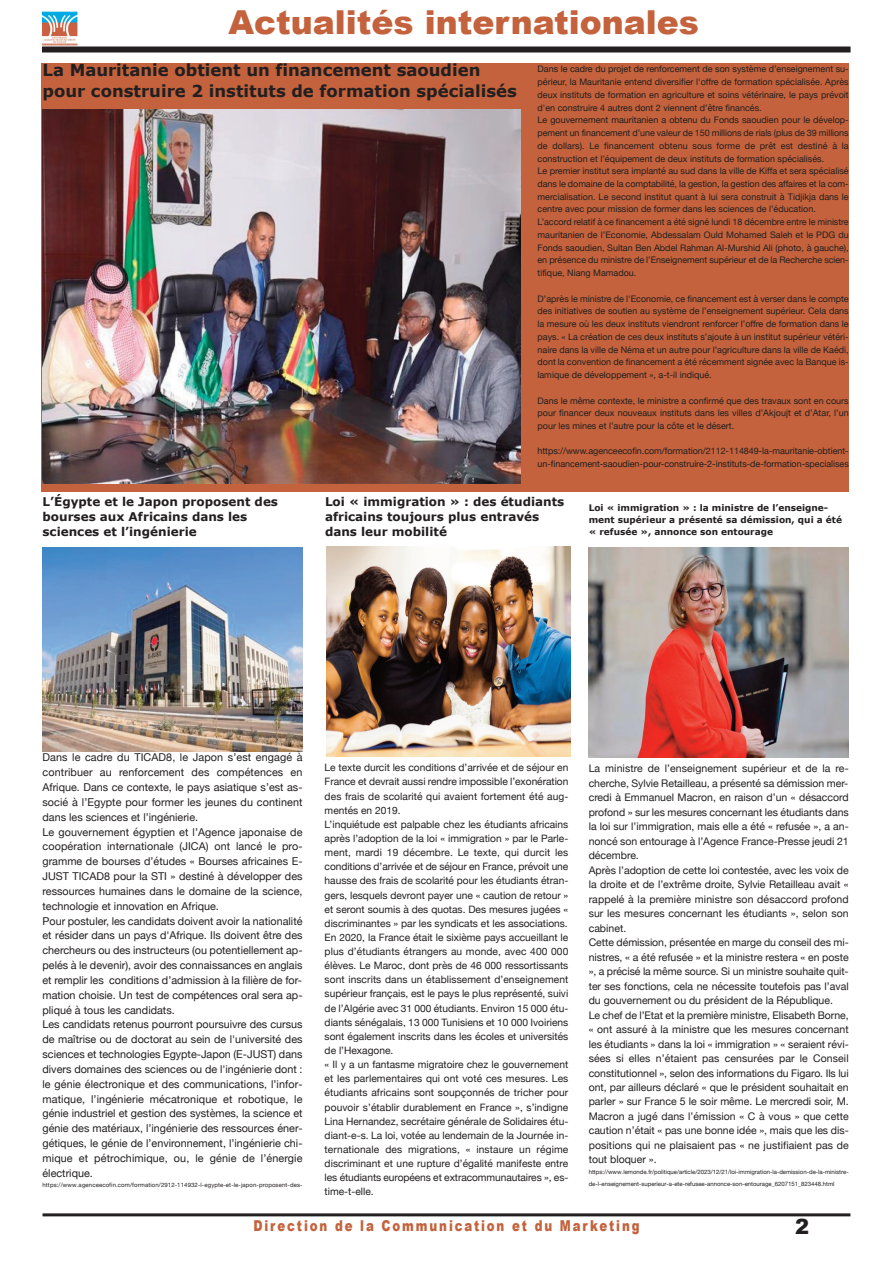
<style>
.page{position:relative;width:893px;height:1263px;background:#fff}
.page>*{position:absolute;margin:0;border:0;box-sizing:border-box;transform-origin:0 0}
.t1{font:900 33px "Arial";color:#c3623c}
.t2{font:900 21px "Arial";color:#231f20}
.t3{font:700 16.5px/21px "Verdana";color:#231f20}
.t4{font:900 15px "Arial";letter-spacing:.16em;color:#c3623c;scale:.78 1}
.t5{font:700 12px/15px "Verdana";color:#231f20}
.t6{font:10.8px/14.9px "Helvetica Neue";color:#231f20}
.t7{font:10.5px/14.5px "Helvetica Neue";color:#231f20}
.t8{font:10.2px/14.1px "Helvetica Neue";color:#231f20}
.t9{font:9px/12.8px "Helvetica Neue";color:#231f20}
.t10{font:700 9px/12px "Verdana";color:#231f20}
.t11{font:6px/12.1px "Helvetica Neue";color:#231f20}
.t12{font:6px "Helvetica Neue";letter-spacing:.02em;color:#231f20}
</style>
<div class="page">
<hr style="left:43px;top:1213px;width:807px;height:3px;background:#231f20">
<div style="left:42px;top:46px;width:808px;height:6px;background:#231f20"></div>
<img style="left:42px;top:11px;width:35px;height:34px">
<div style="left:41px;top:64px;width:808px;height:428px;background:#c3623c"></div>
<img style="left:43px;top:110px;width:477px;height:374px">
<img style="left:326px;top:546px;width:244px;height:210px">
<img style="left:589px;top:548px;width:260px;height:210px">
<img style="left:43px;top:548px;width:260px;height:203px">
<h1 class="t1" style="left:229px;top:-2px;width:472px">Actualités internationales</h1>
<h3 class="t3" style="left:43px;top:59px;width:476px">La Mauritanie obtient un financement saoudien pour construire 2 instituts de formation spécialisés</h3>
<p class="t9" style="left:537px;top:63px;width:313px">Dans le cadre du projet de renforcement de son système d’enseignement su&shy;périeur, la Mauritanie entend diversifier l'offre de formation spécialisée. Après deux instituts de formation en agriculture et soins vétérinaire, le pays prévoit d'en construire 4 autres dont 2 viennent d’être financés.<br>Le gouvernement mauritanien a obtenu du Fonds saoudien pour le dévelop&shy;pement un financement d’une valeur de 150 millions de rials (plus de 39 millions de dollars). Le financement obtenu sous forme de prêt est destiné à la construction et l’équipement de deux instituts de formation spécialisés.<br>Le premier institut sera implanté au sud dans la ville de Kiffa et sera spécialisé dans le domaine de la comptabilité, la gestion, la gestion des affaires et la com&shy;mercialisation. Le second institut quant à lui sera construit à Tidjikja dans le centre avec pour mission de former dans les sciences de l’éducation.<br>L’accord relatif à ce financement a été signé lundi 18 décembre entre le ministre mauritanien de l’Economie, Abdessalam Ould Mohamed Saleh et le PDG du Fonds saoudien, Sultan Ben Abdel Rahman Al-Murshid Ali (photo, à gauche), en présence du ministre de l’Enseignement supérieur et de la Recherche scien&shy;tifique, Niang Mamadou.</p>
<p class="t9" style="left:537px;top:292px;width:313px;text-align:justify">D’après le ministre de l'Economie, ce financement est à verser dans le compte des initiatives de soutien au système de l’enseignement supérieur. Cela dans la mesure où les deux instituts viendront renforcer l’offre de formation dans le pays. « La création de ces deux instituts s’ajoute à un institut supérieur vétéri&shy;naire dans la ville de Néma et un autre pour l’agriculture dans la ville de Kaédi, dont la convention de financement a été récemment signée avec la Banque is&shy;lamique de développement », a-t-il indiqué.</p>
<p class="t9" style="left:537px;top:394px;width:313px;text-align:justify">Dans le même contexte, le ministre a confirmé que des travaux sont en cours pour financer deux nouveaux instituts dans les villes d’Akjoujt et d’Atar, l’un pour les mines et l’autre pour la côte et le désert.</p>
<p class="t9" style="left:537px;top:445px;width:313px">https://www.agenceecofin.com/formation/2112-114849-la-mauritanie-obtient&shy;un-financement-saoudien-pour-construire-2-instituts-de-formation-specialises</p>
<h3 class="t5" style="left:43px;top:493px;width:237px">L’Égypte et le Japon proposent des bourses aux Africains dans les sciences et l’ingénierie</h3>
<h3 class="t5" style="left:325px;top:493px;width:241px">Loi « immigration » : des étudiants africains toujours plus entravés dans leur mobilité</h3>
<p class="t10" style="left:589px;top:501px;width:255px">Loi « immigration » : la ministre de l’enseigne&shy;ment supérieur a présenté sa démission, qui a été « refusée », annonce son entourage</p>
<p class="t6" style="left:43px;top:750px;width:262px">Dans le cadre du TICAD8, le Japon s’est engagé à contribuer au renforcement des compétences en Afrique. Dans ce contexte, le pays asiatique s’est as&shy;socié à l’Egypte pour former les jeunes du continent dans les sciences et l’ingénierie.<br>Le gouvernement égyptien et l’Agence japonaise de coopération internationale (JICA) ont lancé le pro&shy;gramme de bourses d’études « Bourses africaines E-JUST TICAD8 pour la STI » destiné à développer des ressources humaines dans le domaine de la science, technologie et innovation en Afrique.<br>Pour postuler, les candidats doivent avoir la nationalité et résider dans un pays d'Afrique. Ils doivent être des chercheurs ou des instructeurs (ou potentiellement ap&shy;pelés à le devenir), avoir des connaissances en anglais et remplir les conditions d’admission à la filière de for&shy;mation choisie. Un test de compétences oral sera ap&shy;pliqué à tous les candidats.<br>Les candidats retenus pourront poursuivre des cursus de maîtrise ou de doctorat au sein de l'université des sciences et technologies Egypte-Japon (E-JUST) dans divers domaines des sciences ou de l'ingénierie dont : le génie électronique et des communications, l’infor&shy;matique, l’ingénierie mécatronique et robotique, le génie industriel et gestion des systèmes, la science et génie des matériaux, l’ingénierie des ressources éner&shy;gétiques, le génie de l’environnement, l’ingénierie chi&shy;mique et pétrochimique, ou, le génie de l’énergie électrique.</p>
<p class="t12" style="left:43px;top:1181px;width:261px">https://www.agenceecofin.com/formation/2912-114932-l-egypte-et-le-japon-proposent-des-</p>
<p class="t8" style="left:325px;top:760px;width:245px">Le texte durcit les conditions d’arrivée et de séjour en France et devrait aussi rendre impossible l’exonération des frais de scolarité qui avaient fortement été aug&shy;mentés en 2019.<br>L’inquiétude est palpable chez les étudiants africains après l’adoption de la loi « immigration » par le Parle&shy;ment, mardi 19 décembre. Le texte, qui durcit les conditions d’arrivée et de séjour en France, prévoit une hausse des frais de scolarité pour les étudiants étran&shy;gers, lesquels devront payer une « caution de retour » et seront soumis à des quotas. Des mesures jugées « discriminantes » par les syndicats et les associations.<br>En 2020, la France était le sixième pays accueillant le plus d’étudiants étrangers au monde, avec 400 000 élèves. Le Maroc, dont près de 46 000 ressortissants sont inscrits dans un établissement d’enseignement supérieur français, est le pays le plus représenté, suivi de l’Algérie avec 31 000 étudiants. Environ 15 000 étu&shy;diants sénégalais, 13 000 Tunisiens et 10 000 Ivoiriens sont également inscrits dans les écoles et universités de l’Hexagone.<br>« Il y a un fantasme migratoire chez le gouvernement et les parlementaires qui ont voté ces mesures. Les étudiants africains sont soupçonnés de tricher pour pouvoir s’établir durablement en France », s’indigne Lina Hernandez, secrétaire générale de Solidaires étu&shy;diant-e-s. La loi, votée au lendemain de la Journée in&shy;ternationale des migrations, « instaure un régime discriminant et une rupture d’égalité manifeste entre les étudiants européens et extracommunautaires », es&shy;time-t-elle.</p>
<p class="t7" style="left:589px;top:761px;width:262px">La ministre de l’enseignement supérieur et de la re&shy;cherche, Sylvie Retailleau, a présenté sa démission mer&shy;credi à Emmanuel Macron, en raison d’un « désaccord profond » sur les mesures concernant les étudiants dans la loi sur l’immigration, mais elle a été « refusée », a an&shy;noncé son entourage à l’Agence France-Presse jeudi 21 décembre.<br>Après l’adoption de cette loi contestée, avec les voix de la droite et de l’extrême droite, Sylvie Retailleau avait « rappelé à la première ministre son désaccord profond sur les mesures concernant les étudiants », selon son cabinet.<br>Cette démission, présentée en marge du conseil des mi&shy;nistres, « a été refusée » et la ministre restera « en poste », a précisé la même source. Si un ministre souhaite quit&shy;ter ses fonctions, cela ne nécessite toutefois pas l’aval du gouvernement ou du président de la République.<br>Le chef de l’Etat et la première ministre, Elisabeth Borne, « ont assuré à la ministre que les mesures concernant les étudiants » dans la loi « immigration » « seraient révi&shy;sées si elles n’étaient pas censurées par le Conseil constitutionnel », selon des informations du Figaro. Ils lui ont, par ailleurs déclaré « que le président souhaitait en parler » sur France 5 le soir même. Le mercredi soir, M.<br>Macron a jugé dans l’émission « C à vous » que cette caution n’était « pas une bonne idée », mais que les dis&shy;positions qui ne plaisaient pas « ne justifiaient pas de tout bloquer ».</p>
<p class="t11" style="left:589px;top:1165px;width:261px">https://www.lemonde.fr/politique/article/2023/12/21/loi-immigration-la-demission-de-la-ministre&shy;de-l-enseignement-superieur-a-ete-refusee-annonce-son-entourage_6207151_823448.html</p>
<h3 class="t4" style="left:253px;top:1214px;width:497px">Direction de la Communication et du Marketing</h3>
<h2 class="t2" style="left:795px;top:1211px;width:16px">2</h2>
</div>
